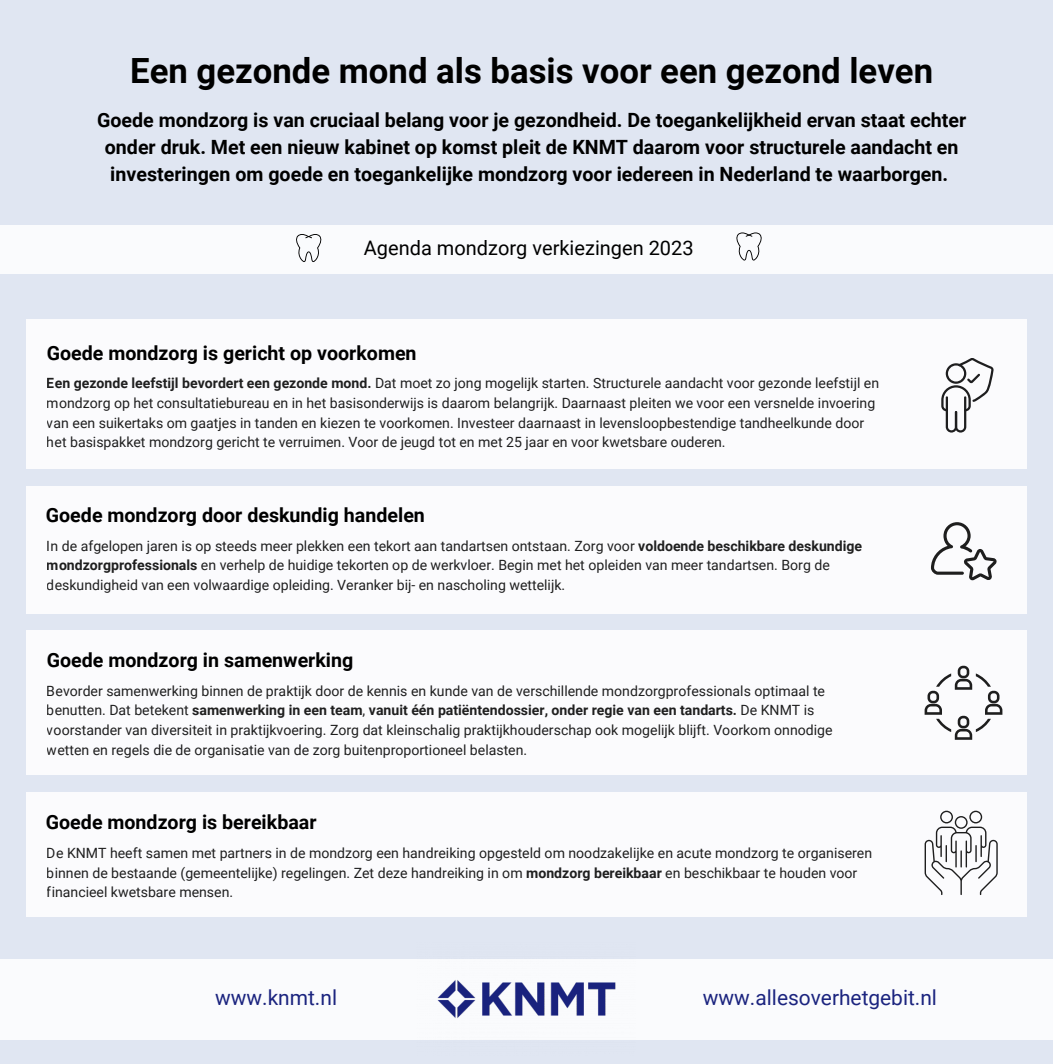
<style>
.page{position:relative;width:1053px;height:1064px;background:#fff}
.page>*{position:absolute;margin:0;border:0;box-sizing:border-box;transform-origin:0 0}
.t1{font:700 34.75px "Roboto";color:#000}
.t2{font:20.88px "Roboto";color:#1b247f}
.t3{font:20px "Roboto";color:#000}
.t4{font:700 19.62px/27.1px "Roboto";color:#000;text-align:center}
.t5{font:14.12px/19.6px "Roboto";color:#000}
.s1{font-weight:700}
</style>
<div class="page">
<div style="left:0;top:0;width:1052px;height:1063px;background:#e0e6f2"></div>
<div style="left:0;top:958px;width:1052px;height:80px;background:#fff"></div>
<img style="left:416px;top:958px;width:220px;height:82px">
<div style="left:26px;top:319px;width:1000px;height:149px;background:#fff"></div>
<div style="left:26px;top:485px;width:1000px;height:128px;background:#fff"></div>
<div style="left:26px;top:630px;width:1000px;height:144px;background:#fff"></div>
<div style="left:26px;top:791px;width:1000px;height:125px;background:#fff"></div>
<svg style="left:941px;top:358px;width:52px;height:74px"></svg>
<svg style="left:930px;top:522px;width:66px;height:58px"></svg>
<svg style="left:924px;top:810px;width:73px;height:84px"></svg>
<svg style="left:924px;top:665px;width:78px;height:74px"></svg>
<div style="left:0;top:225px;width:1052px;height:49px;background:#fff"></div>
<svg style="left:296px;top:234px;width:26px;height:28px"></svg>
<svg style="left:736px;top:232px;width:26px;height:28px"></svg>
<p class="t1" style="left:130px;top:51px;width:804px">Een gezonde mond als basis voor een gezond leven</p>
<p class="t4" style="left:97px;top:106px;width:870px">Goede mondzorg is van cruciaal belang voor je gezondheid. De toegankelijkheid ervan staat echter onder druk. Met een nieuw kabinet op komst pleit de KNMT daarom voor structurele aandacht en investeringen om goede en toegankelijke mondzorg voor iedereen in Nederland te waarborgen.</p>
<p class="t3" style="left:364px;top:236px;width:331px">Agenda mondzorg verkiezingen 2023</p>
<p class="t4" style="left:47px;top:339px;width:371px">Goede mondzorg is gericht op voorkomen</p>
<p class="t5" style="left:47px;top:373px;width:833px"><span class="s1">Een gezonde leefstijl bevordert een gezonde mond.</span> Dat moet zo jong mogelijk starten. Structurele aandacht voor gezonde leefstijl en mondzorg op het consultatiebureau en in het basisonderwijs is daarom belangrijk. Daarnaast pleiten we voor een versnelde invoering van een suikertaks om gaatjes in tanden en kiezen te voorkomen. Investeer daarnaast in levensloopbestendige tandheelkunde door het basispakket mondzorg gericht te verruimen. Voor de jeugd tot en met 25 jaar en voor kwetsbare ouderen.</p>
<p class="t4" style="left:46px;top:502px;width:380px">Goede mondzorg door deskundig handelen</p>
<p class="t5" style="left:47px;top:536px;width:816px">In de afgelopen jaren is op steeds meer plekken een tekort aan tandartsen ontstaan. Zorg voor <span class="s1">voldoende beschikbare deskundige mondzorgprofessionals</span> en verhelp de huidige tekorten op de werkvloer. Begin met het opleiden van meer tandartsen. Borg de deskundigheid van een volwaardige opleiding. Veranker bij- en nascholing wettelijk.</p>
<p class="t4" style="left:47px;top:646px;width:308px">Goede mondzorg in samenwerking</p>
<p class="t5" style="left:47px;top:680px;width:787px">Bevorder samenwerking binnen de praktijk door de kennis en kunde van de verschillende mondzorgprofessionals optimaal te benutten. Dat betekent <span class="s1">samenwerking in een team</span>, <span class="s1">vanuit één patiëntendossier, onder regie van een tandarts.</span> De KNMT is voorstander van diversiteit in praktijkvoering. Zorg dat kleinschalig praktijkhouderschap ook mogelijk blijft. Voorkom onnodige wetten en regels die de organisatie van de zorg buitenproportioneel belasten.</p>
<p class="t4" style="left:46px;top:808px;width:272px">Goede mondzorg is bereikbaar</p>
<p class="t5" style="left:47px;top:843px;width:826px">De KNMT heeft samen met partners in de mondzorg een handreiking opgesteld om noodzakelijke en acute mondzorg te organiseren binnen de bestaande (gemeentelijke) regelingen. Zet deze handreiking in om <span class="s1">mondzorg bereikbaar</span> en beschikbaar te houden voor financieel kwetsbare mensen.</p>
<p class="t2" style="left:215px;top:985px;width:123px">www.knmt.nl</p>
<p class="t2" style="left:702px;top:985px;width:236px">www.allesoverhetgebit.nl</p>
</div>
